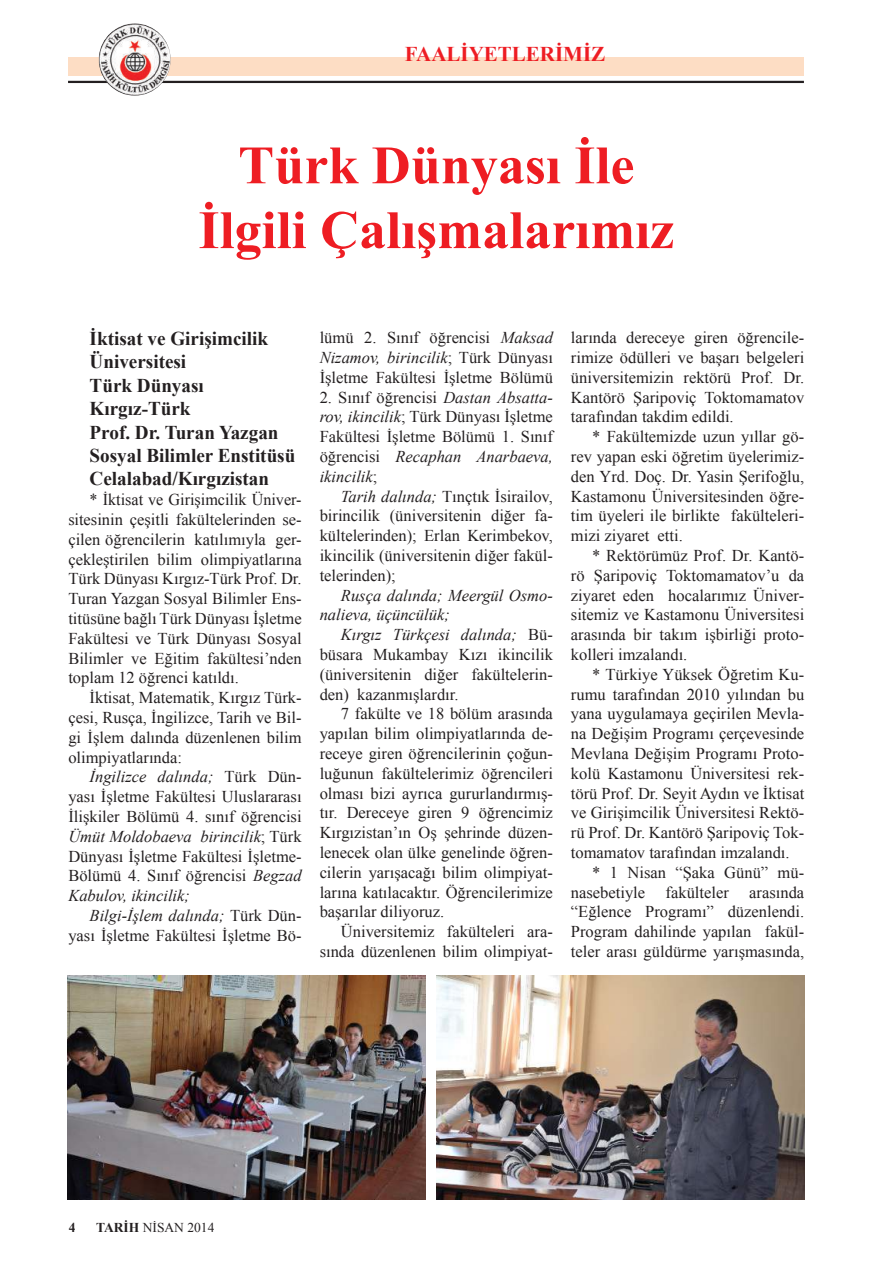
<style>
.page{position:relative;width:872px;height:1263px;background:#fff}
.page>*{position:absolute;margin:0;border:0;box-sizing:border-box;transform-origin:0 0}
.t1{font:700 54px/64.8px "Times New Roman";color:#ee1d23;text-align:center}
.t2{font:700 21px "Times New Roman";color:#ee1d23}
.t3{font:700 19.5px/23.4px "Times New Roman";color:#231f20}
.t4{font:16.5px/19.8px "Times New Roman";color:#231f20;text-align:justify}
.t5{font:italic 16.5px/19.8px "Times New Roman";color:#231f20}
.t6{font:13.5px "Times New Roman";color:#231f20}
.t7{font:700 13.5px "Times New Roman";color:#231f20}
.s1{font-style:italic}
.s2{font-weight:700}
</style>
<div class="page">
<div style="left:68px;top:57px;width:736px;height:19px;background:#fdddc4"></div>
<hr style="left:68px;top:81px;width:736px;height:2px;background:#231f20">
<img style="left:99px;top:23px;width:72px;height:73px">
<img style="left:67px;top:976px;width:358px;height:223px">
<img style="left:436px;top:976px;width:368px;height:223px">
<p class="t2" style="left:405px;top:39px;width:202px">FAALİYETLERİMİZ</p>
<h1 class="t1" style="left:198px;top:131px;width:477px">Türk Dünyası İle<br>İlgili Çalışmalarımız</h1>
<p class="t3" style="left:90px;top:326px;width:207px">İktisat ve Girişimcilik<br>Üniversitesi<br>Türk Dünyası<br>Kırgız-Türk<br>Prof. Dr. Turan Yazgan<br>Sosyal Bilimler Enstitüsü<br>Celalabad/Kırgızistan</p>
<p class="t4" style="left:68px;top:489px;width:235px;text-indent:21px">* İktisat ve Girişimcilik Üniver&shy;sitesinin çeşitli fakültelerinden se&shy;çilen öğrencilerin katılımıyla ger&shy;çekleştirilen bilim olimpiyatlarına Türk Dünyası Kırgız-Türk Prof. Dr.<br>Turan Yazgan Sosyal Bilimler Ens&shy;titüsüne bağlı Türk Dünyası İşletme Fakültesi ve Türk Dünyası Sosyal Bilimler ve Eğitim fakültesi’nden toplam 12 öğrenci katıldı.</p>
<p class="t4" style="left:68px;top:687px;width:235px;text-indent:21px">İktisat, Matematik, Kırgız Türk&shy;çesi, Rusça, İngilizce, Tarih ve Bil&shy;gi İşlem dalında düzenlenen bilim olimpiyatlarında:</p>
<p class="t4" style="left:68px;top:767px;width:235px;text-indent:21px"><span class="s1">İngilizce dalında;</span> Türk Dün&shy;yası İşletme Fakültesi Uluslararası İlişkiler Bölümü 4. sınıf öğrencisi <span class="s1">Ümüt Moldobaeva birincilik</span>; Türk Dünyası İşletme Fakültesi İşletme-Bölümü 4. Sınıf öğrencisi <span class="s1">Begzad Kabulov, ikincilik;</span></p>
<p class="t4" style="left:68px;top:905px;width:235px;text-align:right"><span class="s1">Bilgi-İşlem dalında;</span> Türk Dün&shy;yası İşletme Fakültesi İşletme Bö-</p>
<p class="t4" style="left:320px;top:327px;width:235px">lümü 2. Sınıf öğrencisi <span class="s1">Maksad Nizamov, birincilik</span>; Türk Dünyası İşletme Fakültesi İşletme Bölümü</p>
<p class="t4" style="left:320px;top:387px;width:235px">2. Sınıf öğrencisi <span class="s1">Dastan Absatta&shy;rov, ikincilik</span>; Türk Dünyası İşletme Fakültesi İşletme Bölümü 1. Sınıf öğrencisi <span class="s1">Recaphan Anarbaeva, ikincilik</span>;</p>
<p class="t4" style="left:320px;top:486px;width:235px;text-indent:21px"><span class="s1">Tarih dalında;</span> Tınçtık İsirailov, birincilik (üniversitenin diğer fa&shy;kültelerinden); Erlan Kerimbekov, ikincilik (üniversitenin diğer fakül&shy;telerinden);</p>
<p class="t5" style="left:320px;top:585px;width:235px;text-indent:21px">Rusça dalında; Meergül Osmo&shy;nalieva, üçüncülük;</p>
<p class="t4" style="left:320px;top:624px;width:235px;text-indent:21px"><span class="s1">Kırgız Türkçesi dalında;</span> Bü&shy;büsara Mukambay Kızı ikincilik (üniversitenin diğer fakültelerin&shy;den) kazanmışlardır.</p>
<p class="t4" style="left:320px;top:704px;width:235px;text-indent:21px">7 fakülte ve 18 bölüm arasında yapılan bilim olimpiyatlarında de&shy;receye giren öğrencilerinin çoğun&shy;luğunun fakültelerimiz öğrencileri olması bizi ayrıca gururlandırmış&shy;tır. Dereceye giren 9 öğrencimiz Kırgızistan’ın Oş şehrinde düzen&shy;lenecek olan ülke genelinde öğren&shy;cilerin yarışacağı bilim olimpiyat&shy;larına katılacaktır. Öğrencilerimize başarılar diliyoruz.</p>
<p class="t4" style="left:320px;top:921px;width:235px;text-align:right">Üniversitemiz fakülteleri ara&shy;sında düzenlenen bilim olimpiyat-</p>
<p class="t4" style="left:571px;top:327px;width:235px">larında dereceye giren öğrencile&shy;rimize ödülleri ve başarı belgeleri üniversitemizin rektörü Prof. Dr.<br>Kantörö Şaripoviç Toktomamatov tarafından takdim edildi.</p>
<p class="t4" style="left:571px;top:426px;width:235px;text-indent:21px">* Fakültemizde uzun yıllar gö&shy;rev yapan eski öğretim üyelerimiz&shy;den Yrd. Doç. Dr. Yasin Şerifoğlu, Kastamonu Üniversitesinden öğre&shy;tim üyeleri ile birlikte fakülteleri&shy;mizi ziyaret etti.</p>
<p class="t4" style="left:571px;top:545px;width:235px;text-indent:21px">* Rektörümüz Prof. Dr. Kantö&shy;rö Şaripoviç Toktomamatov’u da ziyaret eden hocalarımız Üniver&shy;sitemiz ve Kastamonu Üniversitesi arasında bir takım işbirliği proto&shy;kolleri imzalandı.</p>
<p class="t4" style="left:592px;top:664px;width:213px">* Türkiye Yüksek Öğretim Ku-</p>
<p class="t4" style="left:571px;top:684px;width:235px">rumu tarafından 2010 yılından bu</p>
<p class="t4" style="left:571px;top:704px;width:235px">yana uygulamaya geçirilen Mevla-</p>
<p class="t4" style="left:571px;top:723px;width:235px">na Değişim Programı çerçevesinde</p>
<p class="t4" style="left:571px;top:743px;width:235px">Mevlana Değişim Programı Proto-</p>
<p class="t4" style="left:571px;top:763px;width:235px">kolü Kastamonu Üniversitesi rek-</p>
<p class="t4" style="left:571px;top:783px;width:235px">törü Prof. Dr. Seyit Aydın ve İktisat</p>
<p class="t4" style="left:571px;top:803px;width:235px">ve Girişimcilik Üniversitesi Rektö-</p>
<p class="t4" style="left:571px;top:822px;width:235px">rü Prof. Dr. Kantörö Şaripoviç Tok-</p>
<p class="t4" style="left:571px;top:842px;width:220px">tomamatov tarafından imzalandı.</p>
<p class="t4" style="left:592px;top:862px;width:213px">* 1 Nisan “Şaka Günü” mü-</p>
<p class="t4" style="left:571px;top:882px;width:235px">nasebetiyle fakülteler arasında</p>
<p class="t4" style="left:571px;top:902px;width:235px">“Eğlence Programı” düzenlendi.</p>
<p class="t4" style="left:571px;top:921px;width:235px">Program dahilinde yapılan fakül-</p>
<p class="t4" style="left:571px;top:941px;width:235px">teler arası güldürme yarışmasında,</p>
<p class="t7" style="left:69px;top:1218px;width:8px">4</p>
<p class="t6" style="left:96px;top:1218px;width:120px"><span class="s2">TARİH</span> NİSAN 2014</p>
</div>
